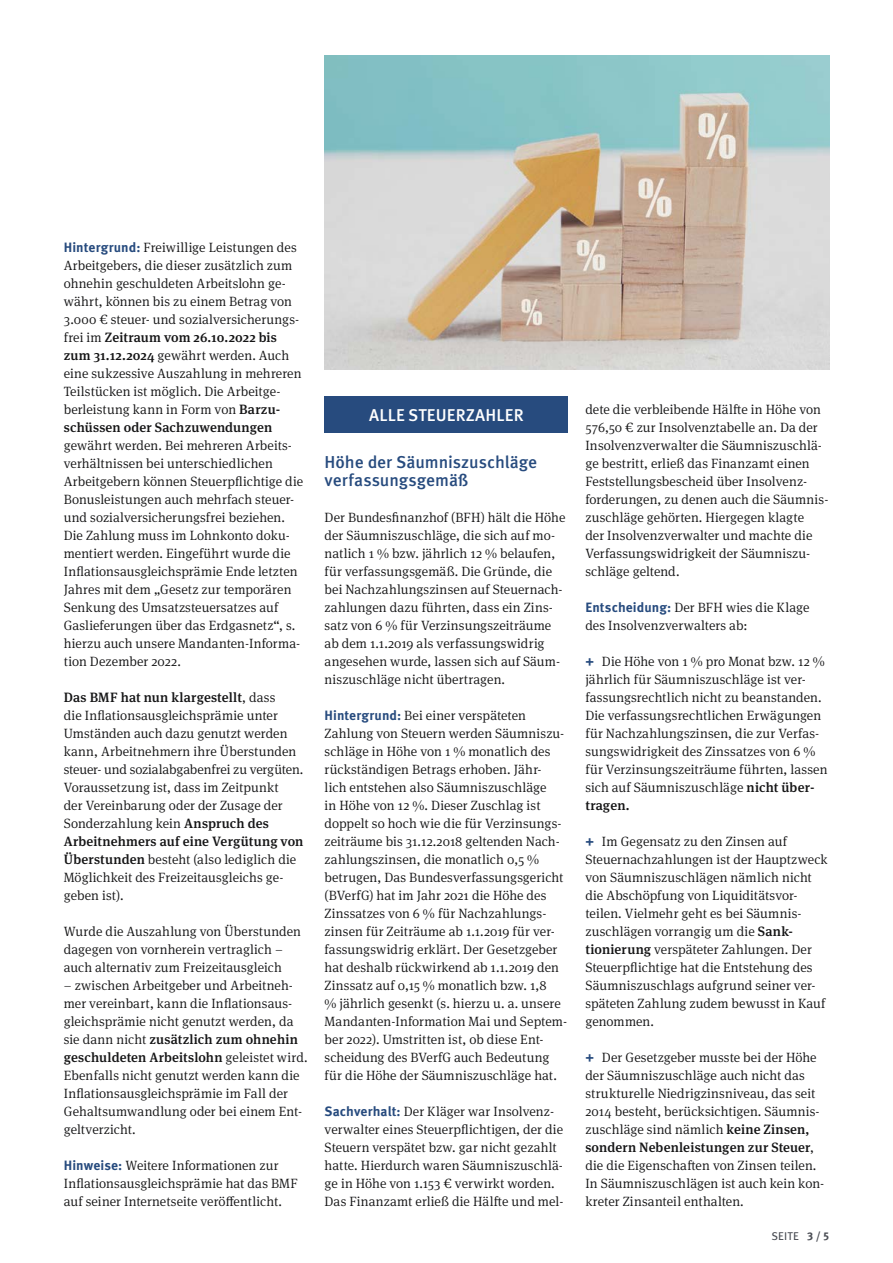
<style>
.page{position:relative;width:893px;height:1263px;background:#fff}
.page>*{position:absolute;margin:0;border:0;box-sizing:border-box;transform-origin:0 0}
.t1{font:500 17.25px/18px "Meta Pro";letter-spacing:-.005em;color:#274b7e}
.t2{font:500 17.1px "Meta Pro";letter-spacing:.01em;color:#fff}
.t3{font:300 13.5px/18px "Meta Serif Pro";letter-spacing:.005em;color:#141415}
.t4{font:11.25px "Meta Pro";letter-spacing:.02em;color:#484b52}
.s1{font-family:"Meta Pro";font-weight:700;color:#274b7e}
.s2{font-weight:500}
.s3{font-weight:700}
</style>
<div class="page">
<div style="left:325px;top:396px;width:243px;height:36px;background:#274b7e"></div>
<img style="left:325px;top:56px;width:504px;height:314px">
<p class="t3" style="left:64px;top:238px;width:239px"><span class="s1">Hintergrund:</span> Freiwillige Leistungen des Arbeitgebers, die dieser zusätzlich zum ohnehin geschuldeten Arbeitslohn ge&shy;währt, können bis zu einem Betrag von 3.000 € steuer- und sozialversicherungs&shy;frei im <span class="s2">Zeitraum vom 26.10.2022 bis zum 31.12.2024</span> gewährt werden. Auch eine sukzessive Auszahlung in mehreren Teilstücken ist möglich. Die Arbeitge&shy;berleistung kann in Form von <span class="s2">Barzu&shy;schüssen oder Sachzuwendungen</span></p>
<p class="t3" style="left:64px;top:436px;width:241px">gewährt werden. Bei mehreren Arbeits&shy;verhältnissen bei unterschiedlichen Arbeitgebern können Steuerpflichtige die Bonusleistungen auch mehrfach steuer&shy;und sozialversicherungsfrei beziehen.<br>Die Zahlung muss im Lohnkonto doku&shy;mentiert werden. Eingeführt wurde die Inflationsausgleichsprämie Ende letzten Jahres mit dem „Gesetz zur temporären Senkung des Umsatzsteuersatzes auf Gaslieferungen über das Erdgasnetz“, s. hierzu auch unsere Mandanten-Informa&shy;tion Dezember 2022.</p>
<p class="t3" style="left:64px;top:688px;width:241px"><span class="s2">Das BMF hat nun klargestellt</span>, dass<br>die Inflationsausgleichsprämie unter Umständen auch dazu genutzt werden kann, Arbeitnehmern ihre Überstunden steuer- und sozialabgabenfrei zu vergüten.<br>Voraussetzung ist, dass im Zeitpunkt<br>der Vereinbarung oder der Zusage der Sonderzahlung kein <span class="s2">Anspruch des Arbeitnehmers auf eine Vergütung von Überstunden</span> besteht (also lediglich die Möglichkeit des Freizeitausgleichs ge&shy;geben ist).</p>
<p class="t3" style="left:64px;top:922px;width:239px">Wurde die Auszahlung von Überstunden dagegen von vornherein vertraglich – auch alternativ zum Freizeitausgleich</p>
<p class="t3" style="left:64px;top:976px;width:245px">– zwischen Arbeitgeber und Arbeitneh&shy;mer vereinbart, kann die Inflationsaus&shy;gleichsprämie nicht genutzt werden, da sie dann nicht <span class="s2">zusätzlich zum ohnehin geschuldeten Arbeitslohn</span> geleistet wird.<br>Ebenfalls nicht genutzt werden kann die Inflationsausgleichsprämie im Fall der Gehaltsumwandlung oder bei einem Ent&shy;geltverzicht.</p>
<p class="t3" style="left:64px;top:1155px;width:236px"><span class="s1">Hinweise:</span> Weitere Informationen zur<br>Inflationsausgleichsprämie hat das BMF auf seiner Internetseite veröffentlicht.</p>
<p class="t2" style="left:369px;top:401px;width:156px">ALLE STEUERZAHLER</p>
<p class="t1" style="left:325px;top:452px;width:214px">Höhe der Säumniszuschläge verfassungsgemäß</p>
<p class="t3" style="left:325px;top:508px;width:242px">Der Bundesfinanzhof (BFH) hält die Höhe der Säumniszuschläge, die sich auf mo&shy;natlich 1 % bzw. jährlich 12 % belaufen, für verfassungsgemäß. Die Gründe, die bei Nachzahlungszinsen auf Steuernach&shy;zahlungen dazu führten, dass ein Zins&shy;satz von 6 % für Verzinsungszeiträume ab dem 1.1.2019 als verfassungswidrig angesehen wurde, lassen sich auf Säum&shy;niszuschläge nicht übertragen.</p>
<p class="t3" style="left:325px;top:706px;width:244px"><span class="s1">Hintergrund:</span> Bei einer verspäteten Zahlung von Steuern werden Säumniszu&shy;schläge in Höhe von 1 % monatlich des rückständigen Betrags erhoben. Jähr-<br>lich entstehen also Säumniszuschläge<br>in Höhe von 12 %. Dieser Zuschlag ist doppelt so hoch wie die für Verzinsungs&shy;zeiträume bis 31.12.2018 geltenden Nach&shy;zahlungszinsen, die monatlich 0,5 % betrugen, Das Bundesverfassungsgericht (BVerfG) hat im Jahr 2021 die Höhe des Zinssatzes von 6 % für Nachzahlungs&shy;zinsen für Zeiträume ab 1.1.2019 für ver&shy;fassungswidrig erklärt. Der Gesetzgeber hat deshalb rückwirkend ab 1.1.2019 den Zinssatz auf 0,15 % monatlich bzw. 1,8<br>% jährlich gesenkt (s. hierzu u. a. unsere Mandanten-Information Mai und Septem&shy;ber 2022). Umstritten ist, ob diese Ent&shy;scheidung des BVerfG auch Bedeutung für die Höhe der Säumniszuschläge hat.</p>
<p class="t3" style="left:325px;top:1102px;width:240px"><span class="s1">Sachverhalt:</span> Der Kläger war Insolvenz&shy;verwalter eines Steuerpflichtigen, der die Steuern verspätet bzw. gar nicht gezahlt hatte. Hierdurch waren Säumniszuschlä&shy;ge in Höhe von 1.153 € verwirkt worden.<br>Das Finanzamt erließ die Hälfte und mel-</p>
<p class="t3" style="left:585px;top:400px;width:244px">dete die verbleibende Hälfte in Höhe von 576,50 € zur Insolvenztabelle an. Da der Insolvenzverwalter die Säumniszuschlä&shy;ge bestritt, erließ das Finanzamt einen Feststellungsbescheid über Insolvenz&shy;forderungen, zu denen auch die Säumnis&shy;zuschläge gehörten. Hiergegen klagte<br>der Insolvenzverwalter und machte die Verfassungswidrigkeit der Säumniszu&shy;schläge geltend.</p>
<p class="t3" style="left:585px;top:597px;width:226px"><span class="s1">Entscheidung:</span> Der BFH wies die Klage des Insolvenzverwalters ab:</p>
<p class="t3" style="left:585px;top:651px;width:244px"><span class="s1">+</span> Die Höhe von 1 % pro Monat bzw. 12 % jährlich für Säumniszuschläge ist ver&shy;fassungsrechtlich nicht zu beanstanden.<br>Die verfassungsrechtlichen Erwägungen für Nachzahlungszinsen, die zur Verfas&shy;sungswidrigkeit des Zinssatzes von 6 % für Verzinsungszeiträume führten, lassen sich auf Säumniszuschläge <span class="s2">nicht über&shy;tragen.</span></p>
<p class="t3" style="left:585px;top:831px;width:244px"><span class="s1">+</span> Im Gegensatz zu den Zinsen auf Steuernachzahlungen ist der Hauptzweck von Säumniszuschlägen nämlich nicht die Abschöpfung von Liquiditätsvor&shy;teilen. Vielmehr geht es bei Säumnis&shy;zuschlägen vorrangig um die <span class="s2">Sank&shy;tionierung</span> verspäteter Zahlungen. Der Steuerpflichtige hat die Entstehung des Säumniszuschlags aufgrund seiner ver&shy;späteten Zahlung zudem bewusst in Kauf genommen.</p>
<p class="t3" style="left:585px;top:1047px;width:240px"><span class="s1">+</span> Der Gesetzgeber musste bei der Höhe der Säumniszuschläge auch nicht das strukturelle Niedrigzinsniveau, das seit 2014 besteht, berücksichtigen. Säumnis&shy;zuschläge sind nämlich <span class="s2">keine Zinsen, sondern Nebenleistungen zur Steuer</span>, die die Eigenschaften von Zinsen teilen.<br>In Säumniszuschlägen ist auch kein kon&shy;kreter Zinsanteil enthalten.</p>
<p class="t4" style="left:771px;top:1227px;width:59px">SEITE <span class="s3">3 / 5</span></p>
</div>
